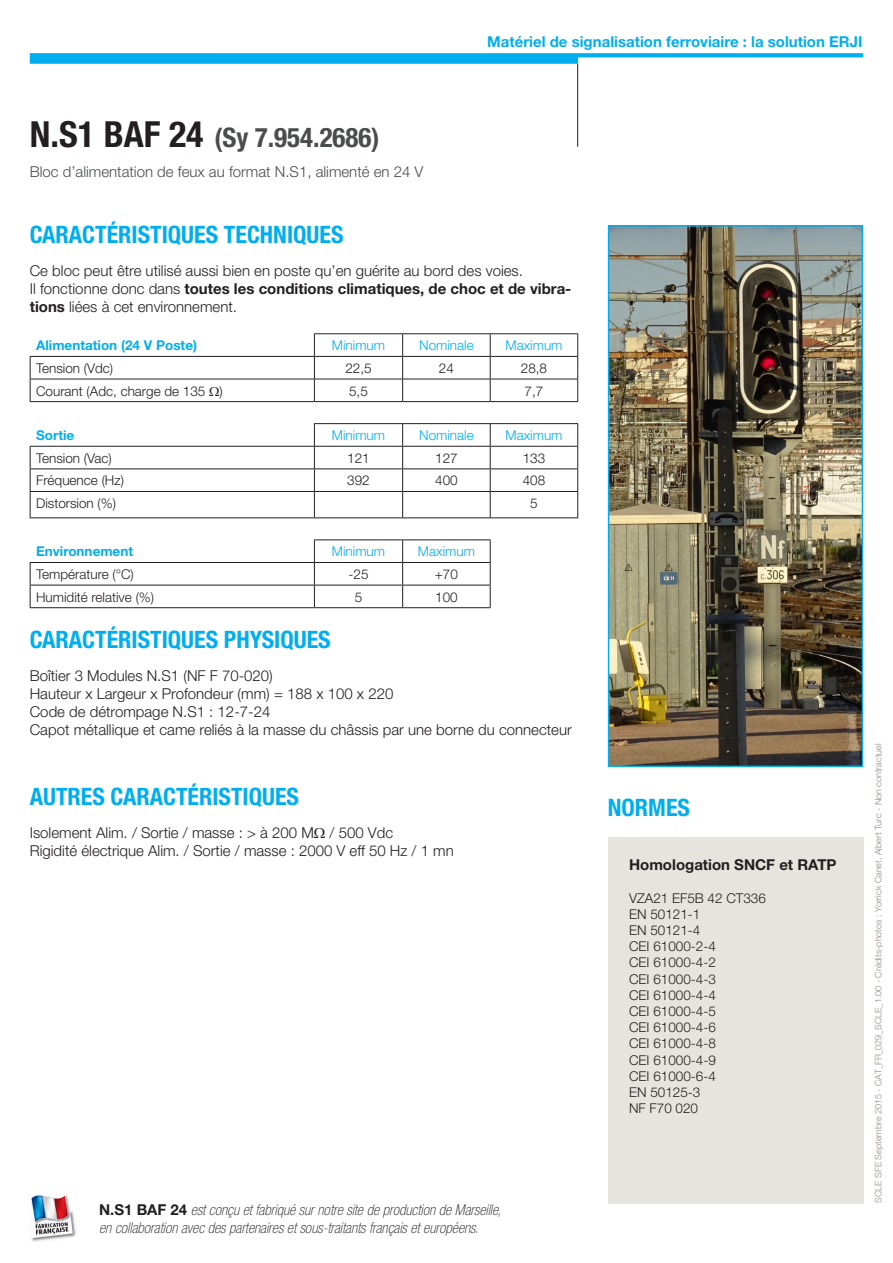
<style>
.page{position:relative;width:893px;height:1263px;background:#fff}
.page>*{position:absolute;margin:0;border:0;box-sizing:border-box;transform-origin:0 0}
.t1{font:700 condensed 27px "Helvetica Neue";color:#4b4c4d}
.t2{font:700 condensed 24px "Helvetica Neue";color:#00aeef}
.t3{font:300 15px "Helvetica Neue";color:#231f20}
.t4{font:italic 100 condensed 15px "Helvetica Neue";color:#231f20}
.t5{font:700 15px/18px "Helvetica Neue";color:#231f20}
.t6{font:300 15px "Helvetica Neue";color:#4b4c4d}
.t7{font:700 15px "Helvetica Neue";color:#00aeef}
.t8{font:300 13.5px "Helvetica Neue";color:#231f20}
.t9{font:300 13.5px "Helvetica Neue";color:#00aeef}
.t10{font:700 13.5px "Helvetica Neue";color:#00aeef}
.t11{font:300 9px "Helvetica Neue";color:#938a84}
.s1{font-size:36px;color:#231f20}
.s2{font-weight:300}
.s3{font-weight:700;font-style:normal;font-stretch:normal}
</style>
<div class="page">
<svg style="left:30px;top:53px;width:833px;height:11px"></svg>
<hr style="left:577px;top:64px;width:1px;height:83px;background:#231f20">
<img style="left:31px;top:1195px;width:45px;height:47px">
<div style="left:608px;top:837px;width:255px;height:366px;background:#e6e4df"></div>
<hr style="left:30px;top:446px;width:284px;height:1px;background:#231f20">
<hr style="left:30px;top:468px;width:284px;height:1px;background:#231f20">
<hr style="left:314px;top:468px;width:89px;height:1px;background:#231f20">
<hr style="left:403px;top:468px;width:87px;height:1px;background:#231f20">
<hr style="left:490px;top:468px;width:88px;height:1px;background:#231f20">
<hr style="left:30px;top:491px;width:284px;height:1px;background:#231f20">
<svg style="left:30px;top:447px;width:1px;height:70px"></svg>
<hr style="left:314px;top:491px;width:89px;height:1px;background:#231f20">
<hr style="left:403px;top:491px;width:87px;height:1px;background:#231f20">
<hr style="left:490px;top:491px;width:88px;height:1px;background:#231f20">
<hr style="left:30px;top:517px;width:284px;height:1px;background:#231f20">
<hr style="left:314px;top:517px;width:89px;height:1px;background:#231f20">
<hr style="left:403px;top:517px;width:87px;height:1px;background:#231f20">
<hr style="left:490px;top:517px;width:88px;height:1px;background:#231f20">
<hr style="left:314px;top:423px;width:89px;height:1px;background:#231f20">
<svg style="left:314px;top:424px;width:1px;height:93px"></svg>
<hr style="left:403px;top:423px;width:87px;height:1px;background:#231f20">
<svg style="left:402px;top:424px;width:1px;height:93px"></svg>
<hr style="left:490px;top:423px;width:88px;height:1px;background:#231f20">
<svg style="left:490px;top:424px;width:1px;height:93px"></svg>
<svg style="left:577px;top:424px;width:1px;height:93px"></svg>
<hr style="left:314px;top:446px;width:89px;height:1px;background:#231f20">
<hr style="left:403px;top:446px;width:87px;height:1px;background:#231f20">
<hr style="left:490px;top:446px;width:88px;height:1px;background:#231f20">
<hr style="left:30px;top:562px;width:284px;height:1px;background:#231f20">
<hr style="left:30px;top:585px;width:284px;height:1px;background:#231f20">
<svg style="left:30px;top:563px;width:1px;height:44px"></svg>
<hr style="left:314px;top:585px;width:89px;height:1px;background:#231f20">
<hr style="left:403px;top:585px;width:88px;height:1px;background:#231f20">
<hr style="left:30px;top:607px;width:284px;height:1px;background:#231f20">
<hr style="left:314px;top:607px;width:89px;height:1px;background:#231f20">
<hr style="left:403px;top:607px;width:88px;height:1px;background:#231f20">
<hr style="left:314px;top:539px;width:89px;height:1px;background:#231f20">
<svg style="left:314px;top:540px;width:1px;height:67px"></svg>
<hr style="left:403px;top:539px;width:88px;height:1px;background:#231f20">
<svg style="left:402px;top:540px;width:1px;height:67px"></svg>
<svg style="left:490px;top:540px;width:1px;height:67px"></svg>
<hr style="left:314px;top:562px;width:89px;height:1px;background:#231f20">
<hr style="left:403px;top:562px;width:88px;height:1px;background:#231f20">
<hr style="left:30px;top:356px;width:284px;height:1px;background:#231f20">
<hr style="left:30px;top:379px;width:284px;height:1px;background:#231f20">
<svg style="left:30px;top:357px;width:1px;height:44px"></svg>
<hr style="left:314px;top:379px;width:89px;height:1px;background:#231f20">
<hr style="left:403px;top:379px;width:87px;height:1px;background:#231f20">
<hr style="left:490px;top:379px;width:88px;height:1px;background:#231f20">
<hr style="left:30px;top:401px;width:284px;height:1px;background:#231f20">
<hr style="left:314px;top:401px;width:89px;height:1px;background:#231f20">
<hr style="left:403px;top:401px;width:87px;height:1px;background:#231f20">
<hr style="left:490px;top:401px;width:88px;height:1px;background:#231f20">
<hr style="left:314px;top:333px;width:89px;height:1px;background:#231f20">
<svg style="left:314px;top:334px;width:1px;height:67px"></svg>
<hr style="left:403px;top:333px;width:87px;height:1px;background:#231f20">
<svg style="left:402px;top:334px;width:1px;height:67px"></svg>
<hr style="left:490px;top:333px;width:88px;height:1px;background:#231f20">
<svg style="left:490px;top:334px;width:1px;height:67px"></svg>
<svg style="left:577px;top:334px;width:1px;height:67px"></svg>
<hr style="left:314px;top:356px;width:89px;height:1px;background:#231f20">
<hr style="left:403px;top:356px;width:87px;height:1px;background:#231f20">
<hr style="left:490px;top:356px;width:88px;height:1px;background:#231f20">
<img style="left:611px;top:228px;width:249px;height:536px">
<div style="left:608px;top:225px;width:255px;height:542px;border:2px solid #00aeef"></div>
<p class="t7" style="left:487px;top:32px;width:377px">Matériel de signalisation ferroviaire : la solution ERJI</p>
<p class="t1" style="left:30px;top:121px;width:351px"><span class="s1">N.S1 BAF 24</span> (Sy 7.954.2686)</p>
<p class="t6" style="left:30px;top:162px;width:395px">Bloc d’alimentation de feux au format N.S1, alimenté en 24 V</p>
<p class="t2" style="left:30px;top:220px;width:315px">CARACTÉRISTIQUES TECHNIQUES</p>
<p class="t3" style="left:30px;top:262px;width:495px">Ce bloc peut être utilisé aussi bien en poste qu’en guérite au bord des voies.</p>
<p class="t5" style="left:30px;top:279px;width:543px"><span class="s2">Il fonctionne donc dans</span> toutes les conditions climatiques, de choc et de vibra&shy;tions <span class="s2">liées à cet environnement.</span></p>
<p class="t10" style="left:36px;top:337px;width:162px">Alimentation (24 V Poste)</p>
<p class="t9" style="left:332px;top:337px;width:55px">Minimum</p>
<p class="t9" style="left:419px;top:337px;width:56px">Nominale</p>
<p class="t9" style="left:505px;top:337px;width:58px">Maximum</p>
<p class="t8" style="left:36px;top:360px;width:79px">Tension (Vdc)</p>
<p class="t8" style="left:345px;top:360px;width:28px">22,5</p>
<p class="t8" style="left:439px;top:360px;width:17px">24</p>
<p class="t8" style="left:521px;top:360px;width:28px">28,8</p>
<p class="t8" style="left:36px;top:383px;width:188px">Courant (Adc, charge de 135 )</p>
<p class="t8" style="left:349px;top:383px;width:20px">5,5</p>
<p class="t8" style="left:525px;top:383px;width:20px">7,7</p>
<p class="t10" style="left:36px;top:427px;width:40px">Sortie</p>
<p class="t9" style="left:332px;top:427px;width:55px">Minimum</p>
<p class="t9" style="left:419px;top:427px;width:56px">Nominale</p>
<p class="t9" style="left:505px;top:427px;width:58px">Maximum</p>
<p class="t8" style="left:36px;top:450px;width:77px">Tension (Vac)</p>
<p class="t8" style="left:347px;top:450px;width:24px">121</p>
<p class="t8" style="left:435px;top:450px;width:24px">127</p>
<p class="t8" style="left:523px;top:450px;width:24px">133</p>
<p class="t8" style="left:36px;top:472px;width:89px">Fréquence (Hz)</p>
<p class="t8" style="left:347px;top:472px;width:24px">392</p>
<p class="t8" style="left:435px;top:472px;width:24px">400</p>
<p class="t8" style="left:523px;top:472px;width:24px">408</p>
<p class="t8" style="left:36px;top:495px;width:82px">Distorsion (%)</p>
<p class="t8" style="left:530px;top:495px;width:9px">5</p>
<p class="t10" style="left:36px;top:543px;width:99px">Environnement</p>
<p class="t9" style="left:332px;top:543px;width:55px">Minimum</p>
<p class="t9" style="left:418px;top:543px;width:58px">Maximum</p>
<p class="t8" style="left:36px;top:566px;width:99px">Température (°C)</p>
<p class="t8" style="left:349px;top:566px;width:22px">-25</p>
<p class="t8" style="left:435px;top:566px;width:25px">+70</p>
<p class="t8" style="left:36px;top:589px;width:120px">Humidité relative (%)</p>
<p class="t8" style="left:355px;top:589px;width:9px">5</p>
<p class="t8" style="left:435px;top:589px;width:24px">100</p>
<p class="t2" style="left:30px;top:625px;width:302px">CARACTÉRISTIQUES PHYSIQUES</p>
<p class="t3" style="left:30px;top:666px;width:245px">Boîtier 3 Modules N.S1 (NF F 70-020)</p>
<p class="t3" style="left:30px;top:684px;width:365px">Hauteur x Largeur x Profondeur (mm) = 188 x 100 x 220</p>
<p class="t3" style="left:30px;top:702px;width:242px">Code de détrompage N.S1 : 12-7-24</p>
<p class="t3" style="left:30px;top:720px;width:544px">Capot métallique et came reliés à la masse du châssis par une borne du connecteur</p>
<p class="t2" style="left:30px;top:781px;width:271px">AUTRES CARACTÉRISTIQUES</p>
<p class="t3" style="left:30px;top:823px;width:365px">Isolement Alim. / Sortie / masse : &gt; à 200 M / 500 Vdc</p>
<p class="t3" style="left:30px;top:841px;width:426px">Rigidité électrique Alim. / Sortie / masse : 2000 V eff 50 Hz / 1 mn</p>
<p class="t4" style="left:99px;top:1201px;width:403px"><span class="s3">N.S1 BAF 24</span> est conçu et fabriqué sur notre site de production de Marseille,</p>
<p class="t4" style="left:99px;top:1219px;width:381px">en collaboration avec des partenaires et sous-traitants français et européens.</p>
<p class="t2" style="left:608px;top:793px;width:84px">NORMES</p>
<p class="t5" style="left:629px;top:855px;width:209px">Homologation SNCF et RATP</p>
<p class="t8" style="left:629px;top:889px;width:138px">VZA21 EF5B 42 CT336</p>
<p class="t8" style="left:629px;top:906px;width:73px">EN 50121-1</p>
<p class="t8" style="left:629px;top:922px;width:73px">EN 50121-4</p>
<p class="t8" style="left:629px;top:938px;width:88px">CEI 61000-2-4</p>
<p class="t8" style="left:629px;top:954px;width:88px">CEI 61000-4-2</p>
<p class="t8" style="left:629px;top:970px;width:88px">CEI 61000-4-3</p>
<p class="t8" style="left:629px;top:987px;width:88px">CEI 61000-4-4</p>
<p class="t8" style="left:629px;top:1003px;width:88px">CEI 61000-4-5</p>
<p class="t8" style="left:629px;top:1019px;width:88px">CEI 61000-4-6</p>
<p class="t8" style="left:629px;top:1035px;width:88px">CEI 61000-4-8</p>
<p class="t8" style="left:629px;top:1051px;width:88px">CEI 61000-4-9</p>
<p class="t8" style="left:629px;top:1068px;width:88px">CEI 61000-6-4</p>
<p class="t8" style="left:629px;top:1084px;width:73px">EN 50125-3</p>
<p class="t8" style="left:629px;top:1100px;width:71px">NF F70 020</p>
<p class="t11" style="left:873px;top:1202px;width:461px;rotate:-90deg">SCLE SFE Septembre 2015 - CAT_FR_029_SCLE_1.00 - Crédits-photos : Yorrick Canet, Albert Turc - Non contractuel</p>
</div>
